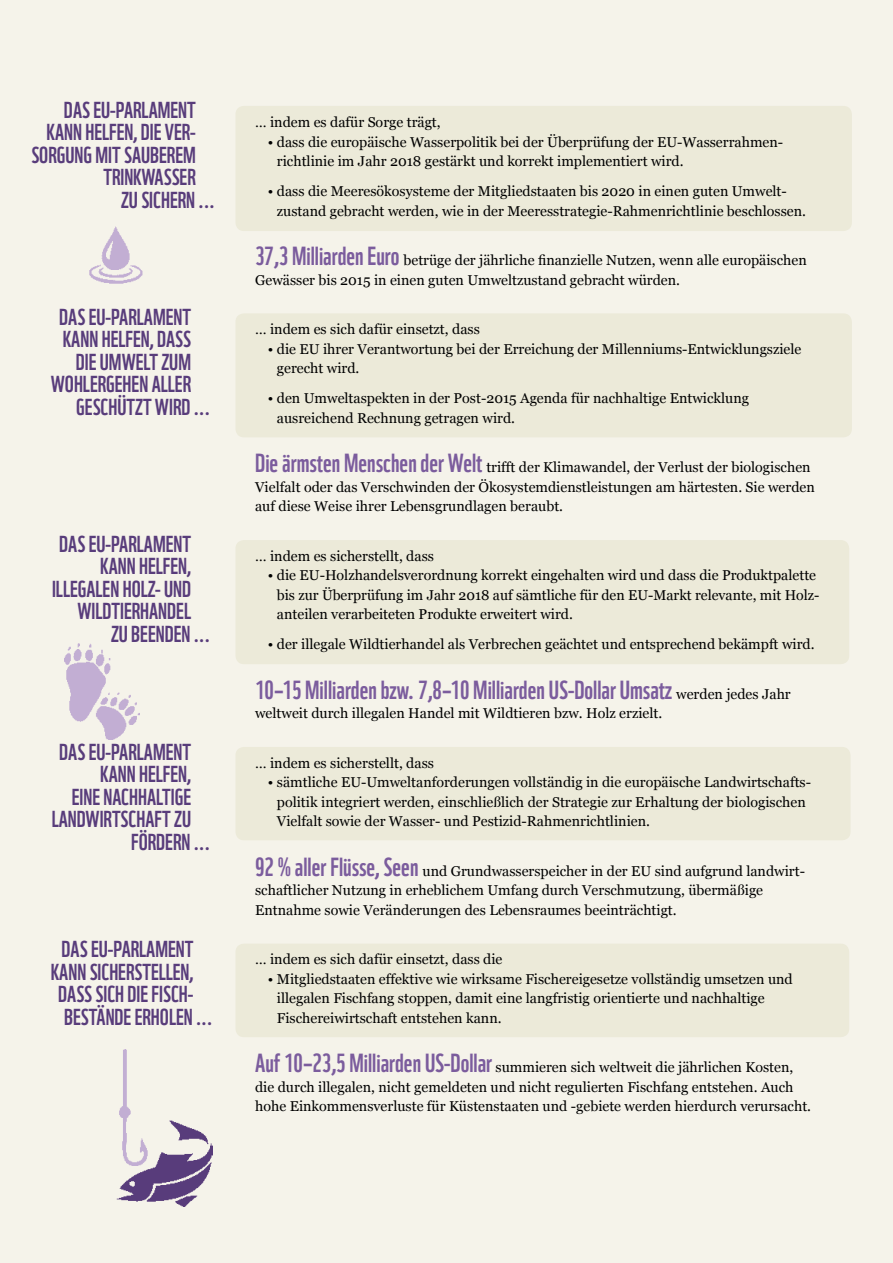
<style>
.page{position:relative;width:893px;height:1263px;background:#f5f3ea}
.page>*{position:absolute;margin:0;border:0;box-sizing:border-box;transform-origin:0 0}
.t1{font:25.5px "WWF";color:#7b5c9d}
.t2{font:22.5px "WWF";color:#583c7b}
.t3{font:14.25px/19.5px "Georgia";color:#000}
.s1{font-family:"WWF";font-size:25.5px;color:#7b5c9d}
.s2{font-family:"Georgia";font-size:14.25px;color:#000}
</style>
<div class="page">
<img style="left:120px;top:1049px;width:10px;height:61px">
<img style="left:116px;top:1110px;width:97px;height:96px">
<div style="left:235px;top:313px;width:617px;height:124px;background:#ecead9;border-radius:9px"></div>
<div style="left:235px;top:106px;width:617px;height:125px;background:#ecead9;border-radius:9px"></div>
<div style="left:235px;top:540px;width:614px;height:124px;background:#ecead9;border-radius:9px"></div>
<div style="left:235px;top:747px;width:615px;height:93px;background:#ecead9;border-radius:9px"></div>
<div style="left:235px;top:944px;width:614px;height:93px;background:#ecead9;border-radius:9px"></div>
<img style="left:65px;top:643px;width:74px;height:96px">
<img style="left:89px;top:226px;width:54px;height:58px">
<h2 class="t2" style="left:64px;top:92px;width:133px">DAS EU-PARLAMENT</h2>
<h2 class="t2" style="left:47px;top:115px;width:150px">KANN HELFEN, DIE VER-</h2>
<h2 class="t2" style="left:31px;top:137px;width:166px">SORGUNG MIT SAUBEREM</h2>
<h2 class="t2" style="left:103px;top:160px;width:94px">TRINKWASSER</h2>
<h2 class="t2" style="left:121px;top:182px;width:95px">ZU SICHERN ...</h2>
<h2 class="t2" style="left:59px;top:299px;width:133px">DAS EU-PARLAMENT</h2>
<h2 class="t2" style="left:63px;top:322px;width:130px">KANN HELFEN, DASS</h2>
<h2 class="t2" style="left:76px;top:344px;width:117px">DIE UMWELT ZUM</h2>
<h2 class="t2" style="left:51px;top:367px;width:142px">WOHLERGEHEN ALLER</h2>
<h2 class="t2" style="left:76px;top:389px;width:135px">GESCHÜTZT WIRD ...</h2>
<h2 class="t2" style="left:59px;top:526px;width:133px">DAS EU-PARLAMENT</h2>
<h2 class="t2" style="left:100px;top:549px;width:92px">KANN HELFEN,</h2>
<h2 class="t2" style="left:52px;top:571px;width:141px">ILLEGALEN HOLZ- UND</h2>
<h2 class="t2" style="left:77px;top:594px;width:115px">WILDTIERHANDEL</h2>
<h2 class="t2" style="left:111px;top:616px;width:101px">ZU BEENDEN ...</h2>
<h2 class="t2" style="left:59px;top:734px;width:133px">DAS EU-PARLAMENT</h2>
<h2 class="t2" style="left:100px;top:757px;width:92px">KANN HELFEN,</h2>
<h2 class="t2" style="left:72px;top:779px;width:121px">EINE NACHHALTIGE</h2>
<h2 class="t2" style="left:52px;top:802px;width:141px">LANDWIRTSCHAFT ZU</h2>
<h2 class="t2" style="left:131px;top:824px;width:81px">FÖRDERN ...</h2>
<h2 class="t2" style="left:62px;top:932px;width:133px">DAS EU-PARLAMENT</h2>
<h2 class="t2" style="left:51px;top:954px;width:144px">KANN SICHERSTELLEN,</h2>
<h2 class="t2" style="left:58px;top:977px;width:137px">DASS SICH DIE FISCH-</h2>
<h2 class="t2" style="left:64px;top:999px;width:150px">BESTÄNDE ERHOLEN ...</h2>
<p class="t3" style="left:255px;top:113px;width:187px">… indem es dafür Sorge trägt,</p>
<p class="t3" style="left:277px;top:132px;width:507px;text-indent:-9px">• dass die europäische Wasserpolitik bei der Überprüfung der EU-Wasserrahmen&shy;richtlinie im Jahr 2018 gestärkt und korrekt implementiert wird.</p>
<p class="t3" style="left:277px;top:182px;width:531px;text-indent:-9px">• dass die Meeresökosysteme der Mitgliedstaaten bis 2020 in einen guten Umwelt&shy;zustand gebracht werden, wie in der Meeresstrategie-Rahmenrichtlinie beschlossen.</p>
<p class="t3" style="left:255px;top:251px;width:553px"><span class="s1">37,3 Milliarden Euro</span> betrüge der jährliche finanzielle Nutzen, wenn alle europäischen<br>Gewässer bis 2015 in einen guten Umweltzustand gebracht würden.</p>
<p class="t3" style="left:255px;top:320px;width:226px">… indem es sich dafür einsetzt, dass</p>
<p class="t3" style="left:277px;top:339px;width:526px;text-indent:-9px">• die EU ihrer Verantwortung bei der Erreichung der Millenniums-Entwicklungsziele gerecht wird.</p>
<p class="t3" style="left:277px;top:389px;width:474px;text-indent:-9px">• den Umweltaspekten in der Post-2015 Agenda für nachhaltige Entwicklung ausreichend Rechnung getragen wird.</p>
<p class="t3" style="left:255px;top:458px;width:561px"><span class="s1">Die ärmsten Menschen der Welt</span> trifft der Klimawandel, der Verlust der biologischen<br>Vielfalt oder das Verschwinden der Ökosystemdienstleistungen am härtesten. Sie werden auf diese Weise ihrer Lebensgrundlagen beraubt.</p>
<p class="t3" style="left:255px;top:546px;width:180px">… indem es sicherstellt, dass</p>
<p class="t3" style="left:277px;top:566px;width:544px;text-indent:-9px">• die EU-Holzhandelsverordnung korrekt eingehalten wird und dass die Produktpalette bis zur Überprüfung im Jahr 2018 auf sämtliche für den EU-Markt relevante, mit Holz&shy;anteilen verarbeiteten Produkte erweitert wird.</p>
<p class="t3" style="left:268px;top:635px;width:548px">• der illegale Wildtierhandel als Verbrechen geächtet und entsprechend bekämpft wird.</p>
<h1 class="t1" style="left:255px;top:669px;width:537px">10–15 Milliarden bzw. 7,8–10 Milliarden US-Dollar Umsatz <span class="s2">werden jedes Jahr</span></h1>
<p class="t3" style="left:255px;top:704px;width:409px">weltweit durch illegalen Handel mit Wildtieren bzw. Holz erzielt.</p>
<p class="t3" style="left:255px;top:753px;width:180px">… indem es sicherstellt, dass</p>
<p class="t3" style="left:277px;top:773px;width:534px;text-indent:-9px">• sämtliche EU-Umweltanforderungen vollständig in die europäische Landwirtschafts&shy;politik integriert werden, einschließlich der Strategie zur Erhaltung der biologischen<br>Vielfalt sowie der Wasser- und Pestizid-Rahmenrichtlinien.</p>
<p class="t3" style="left:255px;top:861px;width:550px"><span class="s1">92 % aller Flüsse, Seen</span> und Grundwasserspeicher in der EU sind aufgrund landwirt&shy;schaftlicher Nutzung in erheblichem Umfang durch Verschmutzung, übermäßige<br>Entnahme sowie Veränderungen des Lebensraumes beeinträchtigt.</p>
<p class="t3" style="left:255px;top:950px;width:249px">… indem es sich dafür einsetzt, dass die</p>
<p class="t3" style="left:277px;top:969px;width:517px;text-indent:-9px">• Mitgliedstaaten effektive wie wirksame Fischereigesetze vollständig umsetzen und illegalen Fischfang stoppen, damit eine langfristig orientierte und nachhaltige<br>Fischereiwirtschaft entstehen kann.</p>
<p class="t3" style="left:255px;top:1058px;width:557px"><span class="s1">Auf 10–23,5 Milliarden US-Dollar</span> summieren sich weltweit die jährlichen Kosten, die durch illegalen, nicht gemeldeten und nicht regulierten Fischfang entstehen. Auch hohe Einkommensverluste für Küstenstaaten und -gebiete werden hierdurch verursacht.</p>
</div>
